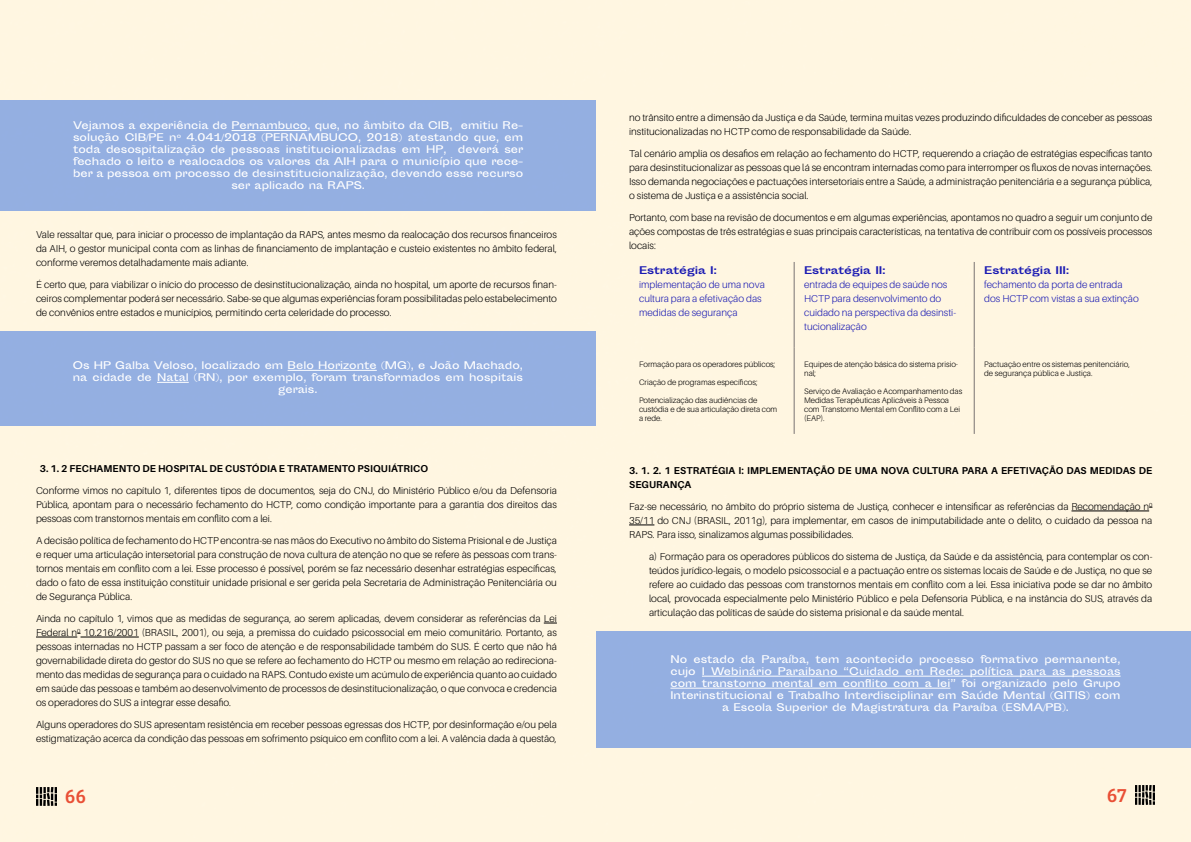
<style>
.page{position:relative;width:1191px;height:842px;background:#fff6e1}
.page>*{position:absolute;margin:0;border:0;box-sizing:border-box;transform-origin:0 0}
.t1{font:20px "Bree Serif";color:#e94f35}
.Texto_corrido_-_PRET{font:300 10px/14px "Aileron";color:#000;text-align:justify}
.t2{font:10px/12px "Sporting Grotesque";color:#fff;text-align:center}
.RECUO_PARAGRAFO{font:300 10px/14px "Aileron";color:#000;text-align:justify}
.TÍTULOS_DO_TEXTO{font:300 10px/14px "Aileron";color:#000;text-align:justify}
.t3{font:300 10px/14px "Aileron";color:#1b1bb3}
.TÍTULOS_DO_TEXTO-2{font:700 10px/14px "Aileron";letter-spacing:.01em;color:#000}
.t4{font:700 10px "Sporting Grotesque";color:#1b1bb3}
.t5{font:300 8px/9px "Aileron";color:#000}
</style>
<div class="page">
<img style="left:36px;top:787px;width:20px;height:19px">
<img style="left:1135px;top:786px;width:20px;height:18px">
<svg style="left:544px;top:623px;width:13px;height:1px"></svg>
<hr style="left:36px;top:637px;width:41px;height:1px;background:#000">
<hr style="left:81px;top:637px;width:58px;height:1px;background:#000">
<div style="left:0;top:331px;width:596px;height:94px;background:#94afe1"></div>
<hr style="left:288px;top:370px;width:89px;height:1px;background:#fff">
<hr style="left:157px;top:382px;width:32px;height:1px;background:#fff">
<div style="left:0;top:100px;width:596px;height:111px;background:#94afe1"></div>
<hr style="left:231px;top:130px;width:76px;height:1px;background:#fff">
<hr style="left:1071px;top:511px;width:78px;height:1px;background:#000">
<svg style="left:629px;top:525px;width:25px;height:1px"></svg>
<hr style="left:794px;top:262px;width:1px;height:86px;background:#787272">
<hr style="left:794px;top:348px;width:1px;height:86px;background:#787272">
<hr style="left:974px;top:262px;width:1px;height:86px;background:#787272">
<hr style="left:974px;top:348px;width:1px;height:86px;background:#787272">
<div style="left:595px;top:631px;width:596px;height:116px;background:#94afe1"></div>
<hr style="left:702px;top:676px;width:418px;height:1px;background:#fff">
<hr style="left:670px;top:688px;width:280px;height:1px;background:#fff">
<p class="t2" style="left:73px;top:120px;width:452px">Vejamos a experiência de Pernambuco, que, no âmbito da CIB, emitiu Re&shy;solução CIB/PE n<sup>o</sup> 4.041/2018 (PERNAMBUCO, 2018) atestando que, em toda desospitalização de pessoas institucionalizadas em HP, deverá ser fechado o leito e realocados os valores da AIH para o município que rece&shy;ber a pessoa em processo de desinstitucionalização, devendo esse recurso ser aplicado na RAPS.</p>
<p class="Texto_corrido_-_PRET" style="left:629px;top:111px;width:525px">no trânsito entre a dimensão da Justiça e da Saúde, termina muitas vezes produzindo dificuldades de conceber as pessoas institucionalizadas no HCTP como de responsabilidade da Saúde.</p>
<p class="Texto_corrido_-_PRET" style="left:629px;top:147px;width:525px">Tal cenário amplia os desafios em relação ao fechamento do HCTP, requerendo a criação de estratégias específicas tanto para desinstitucionalizar as pessoas que lá se encontram internadas como para interromper os fluxos de novas internações.<br>Isso demanda negociações e pactuações intersetoriais entre a Saúde, a administração penitenciária e a segurança pública, o sistema de Justiça e a assistência social.</p>
<p class="Texto_corrido_-_PRET" style="left:629px;top:211px;width:525px">Portanto, com base na revisão de documentos e em algumas experiências, apontamos no quadro a seguir um conjunto de ações compostas de três estratégias e suas principais características, na tentativa de contribuir com os possíveis processos locais:</p>
<p class="t4" style="left:639px;top:264px;width:79px">Estratégia I:</p>
<p class="t3" style="left:639px;top:277px;width:127px">implementação de uma nova cultura para a efetivação das medidas de segurança</p>
<p class="Texto_corrido_-_PRET" style="left:36px;top:228px;width:522px">Vale ressaltar que, para iniciar o processo de implantação da RAPS, antes mesmo da realocação dos recursos financeiros da AIH, o gestor municipal conta com as linhas de financiamento de implantação e custeio existentes no âmbito federal, conforme veremos detalhadamente mais adiante.</p>
<p class="Texto_corrido_-_PRET" style="left:36px;top:278px;width:522px">É certo que, para viabilizar o início do processo de desinstitucionalização, ainda no hospital, um aporte de recursos finan&shy;ceiros complementar poderá ser necessário. Sabe-se que algumas experiências foram possibilitadas pelo estabelecimento de convênios entre estados e municípios, permitindo certa celeridade do processo.</p>
<p class="t4" style="left:804px;top:264px;width:83px">Estratégia II:</p>
<p class="t3" style="left:804px;top:277px;width:153px">entrada de equipes de saúde nos<br>HCTP para desenvolvimento do cuidado na perspectiva da desinsti&shy;tucionalização</p>
<p class="t4" style="left:984px;top:264px;width:86px">Estratégia III:</p>
<p class="t3" style="left:984px;top:277px;width:156px">fechamento da porta de entrada dos HCTP com vistas a sua extinção</p>
<p class="t2" style="left:73px;top:360px;width:452px">Os HP Galba Veloso, localizado em Belo Horizonte (MG), e João Machado, na cidade de Natal (RN), por exemplo, foram transformados em hospitais gerais.</p>
<p class="TÍTULOS_DO_TEXTO-2" style="left:40px;top:462px;width:390px">3. 1. 2 FECHAMENTO DE HOSPITAL DE CUSTÓDIA E TRATAMENTO PSIQUIÁTRICO</p>
<p class="Texto_corrido_-_PRET" style="left:36px;top:484px;width:522px">Conforme vimos no capítulo 1, diferentes tipos de documentos, seja do CNJ, do Ministério Público e/ou da Defensoria Pública, apontam para o necessário fechamento do HCTP, como condição importante para a garantia dos direitos das pessoas com transtornos mentais em conflito com a lei.</p>
<p class="Texto_corrido_-_PRET" style="left:36px;top:534px;width:522px">A decisão política de fechamento do HCTP encontra-se nas mãos do Executivo no âmbito do Sistema Prisional e de Justiça e requer uma articulação intersetorial para construção de nova cultura de atenção no que se refere às pessoas com trans&shy;tornos mentais em conflito com a lei. Esse processo é possível, porém se faz necessário desenhar estratégias específicas, dado o fato de essa instituição constituir unidade prisional e ser gerida pela Secretaria de Administração Penitenciária ou de Segurança Pública.</p>
<p class="Texto_corrido_-_PRET" style="left:36px;top:612px;width:522px">Ainda no capítulo 1, vimos que as medidas de segurança, ao serem aplicadas, devem considerar as referências da Lei Federal n<sup>0</sup> 10.216/2001 (BRASIL, 2001), ou seja, a premissa do cuidado psicossocial em meio comunitário. Portanto, as pessoas internadas no HCTP passam a ser foco de atenção e de responsabilidade também do SUS. É certo que não há governabilidade direta do gestor do SUS no que se refere ao fechamento do HCTP ou mesmo em relação ao redireciona&shy;mento das medidas de segurança para o cuidado na RAPS. Contudo existe um acúmulo de experiência quanto ao cuidado em saúde das pessoas e também ao desenvolvimento de processos de desinstitucionalização, o que convoca e credencia os operadores do SUS a integrar esse desafio.</p>
<p class="Texto_corrido_-_PRET" style="left:36px;top:718px;width:522px">Alguns operadores do SUS apresentam resistência em receber pessoas egressas dos HCTP, por desinformação e/ou pela estigmatização acerca da condição das pessoas em sofrimento psíquico em conflito com a lei. A valência dada à questão,</p>
<p class="t5" style="left:639px;top:360px;width:138px">Formação para os operadores públicos;</p>
<p class="t5" style="left:639px;top:378px;width:120px">Criação de programas específicos;</p>
<p class="t5" style="left:639px;top:396px;width:140px">Potencialização das audiências de custódia e de sua articulação direta com a rede.</p>
<p class="t5" style="left:804px;top:360px;width:155px">Equipes de atenção básica do sistema prisio&shy;nal;</p>
<p class="t5" style="left:804px;top:387px;width:160px">Serviço de Avaliação e Acompanhamento das Medidas Terapêuticas Aplicáveis à Pessoa com Transtorno Mental em Conflito com a Lei (EAP).</p>
<p class="t5" style="left:984px;top:360px;width:147px">Pactuação entre os sistemas penitenciário, de segurança pública e Justiça.</p>
<p class="TÍTULOS_DO_TEXTO-2" style="left:629px;top:463px;width:525px">3. 1. 2. 1 ESTRATÉGIA I: IMPLEMENTAÇÃO DE UMA NOVA CULTURA PARA A EFETIVAÇÃO DAS MEDIDAS DE<br>SEGURANÇA</p>
<p class="TÍTULOS_DO_TEXTO" style="left:629px;top:500px;width:525px">Faz-se necessário, no âmbito do próprio sistema de Justiça, conhecer e intensificar as referências da Recomendação n<sup>0<br></sup>35/11 do CNJ (BRASIL, 2011g), para implementar, em casos de inimputabilidade ante o delito, o cuidado da pessoa na RAPS. Para isso, sinalizamos algumas possibilidades.</p>
<p class="RECUO_PARAGRAFO" style="left:649px;top:550px;width:505px">a) Formação para os operadores públicos do sistema de Justiça, da Saúde e da assistência, para contemplar os con&shy;teúdos jurídico-legais, o modelo psicossocial e a pactuação entre os sistemas locais de Saúde e de Justiça, no que se refere ao cuidado das pessoas com transtornos mentais em conflito com a lei. Essa iniciativa pode se dar no âmbito local, provocada especialmente pelo Ministério Público e pela Defensoria Pública, e na instância do SUS, através da articulação das políticas de saúde do sistema prisional e da saúde mental.</p>
<p class="t2" style="left:670px;top:654px;width:452px">No estado da Paraíba, tem acontecido processo formativo permanente, cujo I Webinário Paraibano “Cuidado em Rede: política para as pessoas com transtorno mental em conflito com a lei” foi organizado pelo Grupo Interinstitucional e Trabalho Interdisciplinar em Saúde Mental (GITIS) com a Escola Superior de Magistratura da Paraíba (ESMA/PB).</p>
<h1 class="t1" style="left:65px;top:782px;width:23px">66</h1>
<h1 class="t1" style="left:1106px;top:780px;width:21px">67</h1>
</div>
